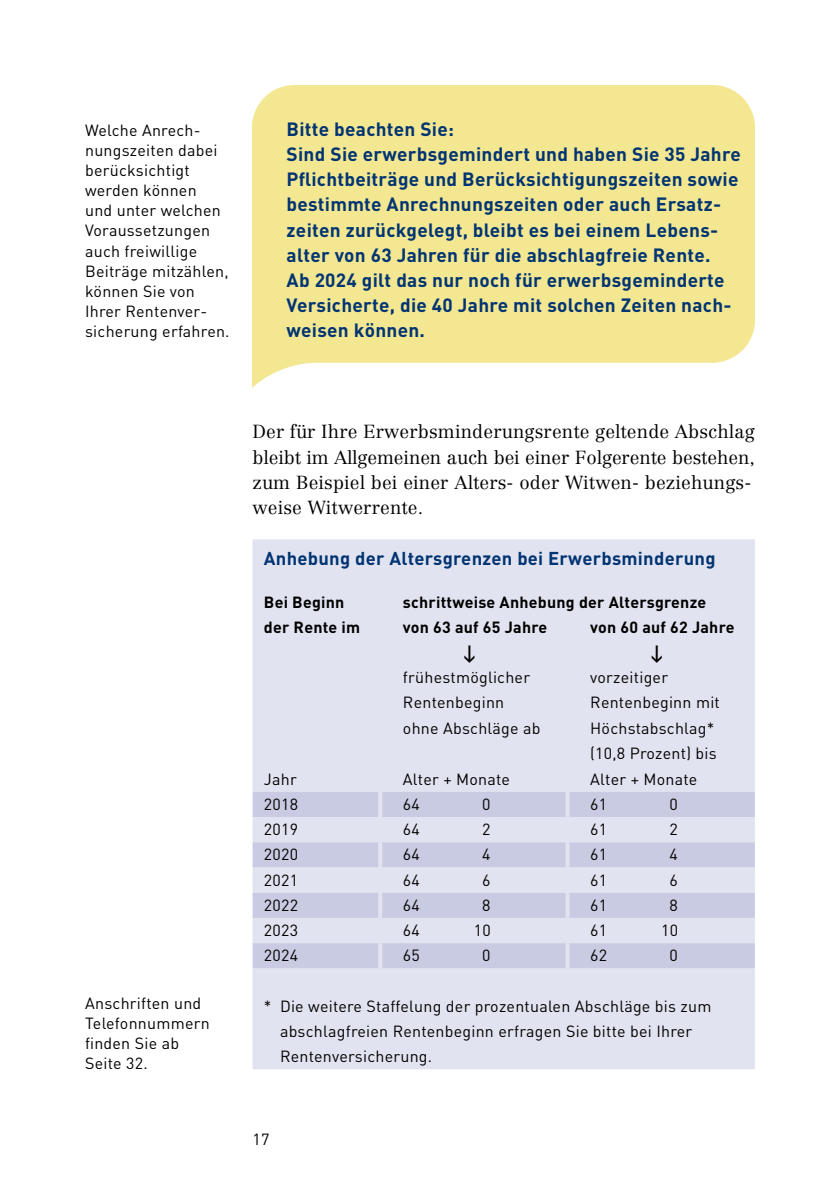
<style>
.page{position:relative;width:840px;height:1191px;background:#fff}
.page>*{position:absolute;margin:0;border:0;box-sizing:border-box;transform-origin:0 0}
.t1{font:700 19px/25.2px "DIN";letter-spacing:.015em;color:#003472}
.t2{font:300 18.6px/25.2px "Centennial LT Pro";letter-spacing:.01em;color:#000}
.t3{font:700 18.4px "DIN";letter-spacing:.015em;color:#003472}
.t4{font:16px/20.2px "DIN";letter-spacing:.015em;color:#000}
.t5{font:700 16px/25.2px "DIN";letter-spacing:.015em;color:#000}
</style>
<div class="page">
<div style="left:252px;top:539px;width:502px;height:530px;background:#e2e3f0"></div>
<svg style="left:252px;top:791px;width:502px;height:177px;background:#d3d5e7"></svg>
<svg style="left:565px;top:791px;width:4px;height:26px"></svg>
<hr style="left:565px;top:817px;width:4px;height:25px;background:#e2e3f0">
<svg style="left:565px;top:842px;width:4px;height:25px"></svg>
<hr style="left:565px;top:867px;width:4px;height:25px;background:#e2e3f0">
<svg style="left:565px;top:892px;width:4px;height:26px"></svg>
<hr style="left:565px;top:918px;width:4px;height:25px;background:#e2e3f0">
<svg style="left:565px;top:943px;width:4px;height:25px"></svg>
<hr style="left:378px;top:791px;width:4px;height:26px;background:#e2e3f0">
<hr style="left:378px;top:817px;width:4px;height:25px;background:#e2e3f0">
<hr style="left:378px;top:842px;width:4px;height:25px;background:#e2e3f0">
<hr style="left:378px;top:867px;width:4px;height:25px;background:#e2e3f0">
<hr style="left:378px;top:892px;width:4px;height:26px;background:#e2e3f0">
<hr style="left:378px;top:918px;width:4px;height:25px;background:#e2e3f0">
<hr style="left:378px;top:943px;width:4px;height:25px;background:#e2e3f0">
<svg style="left:464px;top:645px;width:10px;height:18px"></svg>
<svg style="left:651px;top:645px;width:10px;height:18px"></svg>
<p class="t4" style="left:85px;top:119px;width:146px">Welche Anrech&shy;nungszeiten dabei berücksichtigt werden können<br>und unter welchen<br>Voraussetzungen auch freiwillige<br>Beiträge mitzählen, können Sie von<br>Ihrer Rentenver&shy;sicherung erfahren.</p>
<p class="t1" style="left:286px;top:115px;width:169px">Bitte beachten Sie:</p>
<p class="t1" style="left:286px;top:140px;width:455px">Sind Sie erwerbsgemindert und haben Sie 35 Jahre Pflichtbeiträge und Berücksichtigungszeiten sowie bestimmte Anrechnungszeiten oder auch Ersatz&shy;zeiten zurückgelegt, bleibt es bei einem Lebens&shy;alter von 63 Jahren für die abschlagfreie Rente.<br>Ab 2024 gilt das nur noch für erwerbsgeminderte Ver sicherte, die 40 Jahre mit solchen Zeiten nach&shy;weisen können.</p>
<p class="t4" style="left:85px;top:992px;width:126px">Anschriften und<br>Telefonnummern finden Sie ab<br>Seite 32.</p>
<p class="t2" style="left:252px;top:419px;width:503px">Der für Ihre Erwerbsminderungsrente geltende Abschlag bleibt im Allgemeinen auch bei einer Folgerente be stehen, zum Beispiel bei einer Alters- oder Witwen- beziehungs&shy;weise Witwerrente.</p>
<h3 class="t3" style="left:264px;top:546px;width:453px">Anhebung der Altersgrenzen bei Erwerbsminderung</h3>
<p class="t5" style="left:264px;top:589px;width:98px">Bei Beginn der Rente im</p>
<p class="t5" style="left:403px;top:589px;width:305px">schrittweise Anhebung der Altersgrenze</p>
<p class="t5" style="left:403px;top:614px;width:146px">von 63 auf 65 Jahre</p>
<p class="t4" style="left:403px;top:664px;width:139px;line-height:25.2px">frühestmöglicher<br>Rentenbeginn ohne Abschläge ab</p>
<p class="t5" style="left:590px;top:614px;width:146px">von 60 auf 62 Jahre</p>
<p class="t4" style="left:590px;top:664px;width:131px;line-height:25.2px">vorzeitiger<br>Rentenbeginn mit<br>Höchst abschlag* (10,8 Prozent) bis</p>
<p class="t4" style="left:264px;top:768px;width:34px">Jahr</p>
<p class="t4" style="left:403px;top:768px;width:108px">Alter + Monate</p>
<p class="t4" style="left:590px;top:768px;width:108px">Alter + Monate</p>
<p class="t4" style="left:264px;top:794px;width:36px">2018</p>
<p class="t4" style="left:403px;top:794px;width:18px">64</p>
<p class="t4" style="left:482px;top:794px;width:10px">0</p>
<p class="t4" style="left:590px;top:794px;width:18px">61</p>
<p class="t4" style="left:669px;top:794px;width:10px">0</p>
<p class="t4" style="left:264px;top:819px;width:36px">2019</p>
<p class="t4" style="left:403px;top:819px;width:18px">64</p>
<p class="t4" style="left:482px;top:819px;width:10px">2</p>
<p class="t4" style="left:590px;top:819px;width:18px">61</p>
<p class="t4" style="left:669px;top:819px;width:10px">2</p>
<p class="t4" style="left:264px;top:844px;width:36px">2020</p>
<p class="t4" style="left:403px;top:844px;width:18px">64</p>
<p class="t4" style="left:482px;top:844px;width:10px">4</p>
<p class="t4" style="left:590px;top:844px;width:18px">61</p>
<p class="t4" style="left:669px;top:844px;width:10px">4</p>
<p class="t4" style="left:264px;top:869px;width:36px">2021</p>
<p class="t4" style="left:403px;top:869px;width:18px">64</p>
<p class="t4" style="left:482px;top:869px;width:10px">6</p>
<p class="t4" style="left:590px;top:869px;width:18px">61</p>
<p class="t4" style="left:669px;top:869px;width:10px">6</p>
<p class="t4" style="left:264px;top:894px;width:36px">2022</p>
<p class="t4" style="left:403px;top:894px;width:18px">64</p>
<p class="t4" style="left:482px;top:894px;width:10px">8</p>
<p class="t4" style="left:590px;top:894px;width:18px">61</p>
<p class="t4" style="left:669px;top:894px;width:10px">8</p>
<p class="t4" style="left:264px;top:920px;width:36px">2023</p>
<p class="t4" style="left:403px;top:920px;width:18px">64</p>
<p class="t4" style="left:473px;top:920px;width:18px">10</p>
<p class="t4" style="left:590px;top:920px;width:18px">61</p>
<p class="t4" style="left:660px;top:920px;width:18px">10</p>
<p class="t4" style="left:264px;top:945px;width:36px">2024</p>
<p class="t4" style="left:403px;top:945px;width:18px">65</p>
<p class="t4" style="left:482px;top:945px;width:10px">0</p>
<p class="t4" style="left:590px;top:945px;width:18px">62</p>
<p class="t4" style="left:669px;top:945px;width:10px">0</p>
<p class="t4" style="left:280px;top:993px;width:433px;line-height:25.2px;text-indent:-16px">* Die weitere Staffelung der prozentualen Abschläge bis zum abschlagfreien Rentenbeginn erfragen Sie bitte bei Ihrer<br>Rentenversicherung.</p>
<p class="t4" style="left:252px;top:1128px;width:18px">17</p>
</div>
